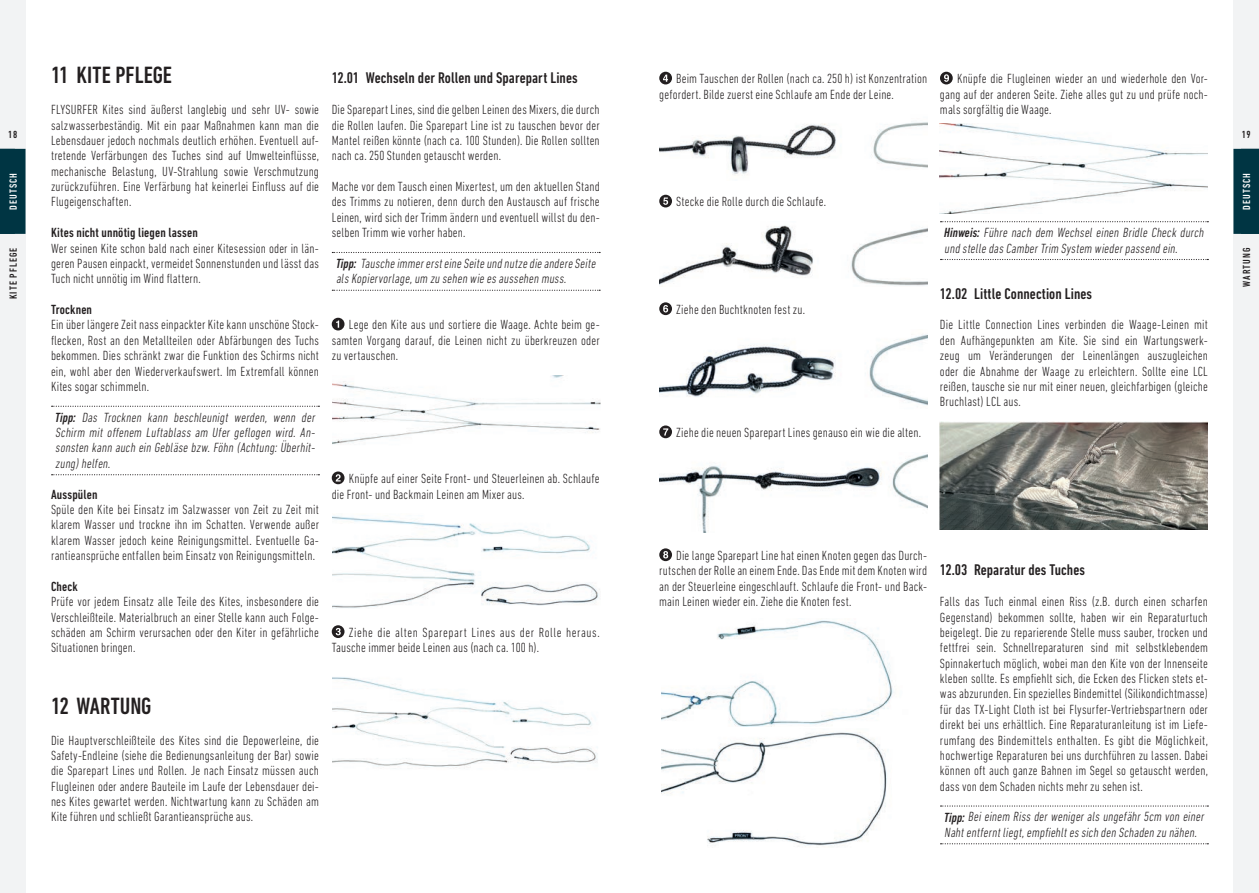
<style>
.page{position:relative;width:1259px;height:893px;background:#fff}
.page>*{position:absolute;margin:0;border:0;box-sizing:border-box;transform-origin:0 0}
.t1{font:500 condensed 24px "DIN Next LT Pro";letter-spacing:.005em;color:#231f20}
.t2{font:500 condensed 15.75px "DIN Next LT Pro";letter-spacing:.005em;color:#231f20}
.t3{font:300 condensed 13.5px/15.5px "DIN Next LT Pro";letter-spacing:.01em;color:#231f20;text-align:justify}
.t4{font:italic 300 condensed 13.5px/15.3px "DIN Next LT Pro";color:#231f20}
.t5{font:300 condensed 13.5px/15.5px "DIN Next LT Pro";letter-spacing:.035em;color:#231f20}
.t6{font:500 condensed 13.5px "DIN Next LT Pro";letter-spacing:.01em;color:#231f20}
.t7{font:500 condensed 10.5px "DIN Next LT Pro";letter-spacing:.09em;color:#231f20}
.t8{font:500 condensed 10.5px "DIN Next LT Pro";letter-spacing:.1em;color:#fff}
.s1{font-weight:500}
</style>
<div class="page">
<div style="left:0;top:0;width:26px;height:893px;background:#f2f3f4"></div>
<div style="left:1233px;top:0;width:26px;height:893px;background:#f2f3f4"></div>
<div style="left:1237px;top:153px;width:18px;height:77px;background:#003543"></div>
<div style="left:1233px;top:149px;width:26px;height:85px;border:8px solid #003543"></div>
<div style="left:4px;top:153px;width:18px;height:77px;background:#003543"></div>
<div style="left:0;top:149px;width:26px;height:85px;border:8px solid #003543"></div>
<svg style="left:52px;top:406px;width:267px;height:1px"></svg>
<svg style="left:52px;top:474px;width:267px;height:1px"></svg>
<svg style="left:332px;top:252px;width:268px;height:1px"></svg>
<svg style="left:332px;top:290px;width:268px;height:1px"></svg>
<svg style="left:940px;top:221px;width:268px;height:1px"></svg>
<svg style="left:940px;top:259px;width:268px;height:1px"></svg>
<svg style="left:940px;top:805px;width:268px;height:2px"></svg>
<svg style="left:940px;top:843px;width:268px;height:1px"></svg>
<svg style="left:659px;top:72px;width:13px;height:12px"></svg>
<svg style="left:659px;top:195px;width:13px;height:12px"></svg>
<svg style="left:659px;top:302px;width:13px;height:13px"></svg>
<svg style="left:659px;top:425px;width:13px;height:13px"></svg>
<img style="left:333px;top:376px;width:268px;height:68px">
<img style="left:940px;top:123px;width:268px;height:91px">
<svg style="left:332px;top:471px;width:12px;height:13px"></svg>
<svg style="left:332px;top:318px;width:12px;height:12px"></svg>
<svg style="left:332px;top:625px;width:12px;height:13px"></svg>
<img style="left:333px;top:677px;width:265px;height:91px">
<img style="left:659px;top:122px;width:268px;height:54px">
<img style="left:659px;top:225px;width:268px;height:61px">
<img style="left:659px;top:334px;width:268px;height:71px">
<img style="left:333px;top:516px;width:267px;height:92px">
<img style="left:661px;top:732px;width:226px;height:114px">
<img style="left:661px;top:620px;width:232px;height:106px">
<img style="left:659px;top:454px;width:268px;height:78px">
<svg style="left:940px;top:72px;width:12px;height:12px"></svg>
<svg style="left:659px;top:548px;width:13px;height:13px"></svg>
<img style="left:940px;top:422px;width:268px;height:107px">
<h1 class="t1" style="left:51px;top:62px;width:123px">11 KITE PFLEGE</h1>
<p class="t3" style="left:51px;top:102px;width:269px">FLYSURFER Kites sind äußerst langlebig und sehr UV- sowie salzwasserbeständig. Mit ein paar Maßnahmen kann man die Lebensdauer jedoch nochmals deutlich erhöhen. Eventuell auf&shy;tretende Verfärbungen des Tuches sind auf Umwelteinflüsse, mechanische Belastung, UV-Strahlung sowie Verschmutzung zurückzuführen. Eine Verfärbung hat keinerlei Einfluss auf die Flugeigenschaften.</p>
<p class="t6" style="left:51px;top:225px;width:148px">Kites nicht unnötig liegen lassen</p>
<p class="t3" style="left:51px;top:240px;width:269px">Wer seinen Kite schon bald nach einer Kitesession oder in län&shy;geren Pausen einpackt, vermeidet Sonnenstunden und lässt das Tuch nicht unnötig im Wind flattern.</p>
<p class="t6" style="left:51px;top:302px;width:43px">Trocknen</p>
<p class="t3" style="left:51px;top:317px;width:269px">Ein über längere Zeit nass einpackter Kite kann unschöne Stock&shy;flecken, Rost an den Metallteilen oder Abfärbungen des Tuchs bekommen. Dies schränkt zwar die Funktion des Schirms nicht ein, wohl aber den Wiederverkaufswert. Im Extremfall können Kites sogar schimmeln.</p>
<p class="t4" style="left:55px;top:409px;width:263px;text-align:justify"><span class="s1">Tipp:</span> Das Trocknen kann beschleunigt werden, wenn der Schirm mit offenem Luftablass am Ufer geflogen wird. An&shy;sonsten kann auch ein Gebläse bzw.Föhn (Achtung:Überhit&shy;zung)helfen.</p>
<p class="t6" style="left:51px;top:486px;width:48px">Ausspülen</p>
<p class="t3" style="left:51px;top:501px;width:269px">Spüle den Kite bei Einsatz im Salzwasser von Zeit zu Zeit mit klarem Wasser und trockne ihn im Schatten. Verwende außer klarem Wasser jedoch keine Reinigungsmittel. Eventuelle Ga&shy;rantieansprüche entfallen beim Einsatz von Reinigungsmitteln.</p>
<p class="t6" style="left:51px;top:579px;width:28px">Check</p>
<p class="t3" style="left:51px;top:594px;width:269px">Prüfe vor jedem Einsatz alle Teile des Kites, insbesondere die Verschleißteile. Materialbruch an einer Stelle kann auch Folge&shy;schäden am Schirm verursachen oder den Kiter in gefährliche Situationen bringen.</p>
<p class="t2" style="left:332px;top:69px;width:247px">12.01 Wechseln der Rollen und Sparepart Lines</p>
<p class="t3" style="left:332px;top:102px;width:269px">Die Sparepart Lines, sind die gelben Leinen des Mixers, die durch die Rollen laufen. Die Sparepart Line ist zu tauschen bevor der Mantel reißen könnte (nach ca. 100 Stunden). Die Rollen sollten nach ca. 250 Stunden getauscht werden.</p>
<p class="t3" style="left:332px;top:179px;width:269px">Mache vor dem Tausch einen Mixertest, um den aktuellen Stand des Trimms zu notieren, denn durch den Austausch auf frische Leinen, wird sich der Trimm ändern und eventuell willst du den&shy;selben Trimm wie vorher haben.</p>
<p class="t4" style="left:336px;top:255px;width:263px"><span class="s1">Tipp:</span> Tausche immerersteine Seite und nutze die andere Seite als Kopiervorlage,um zu sehen wie es aussehen muss.</p>
<p class="t3" style="left:332px;top:317px;width:269px;text-indent:17px">Lege den Kite aus und sortiere die Waage. Achte beim ge&shy;samten Vorgang darauf, die Leinen nicht zu überkreuzen oder zu vertauschen.</p>
<p class="t3" style="left:659px;top:71px;width:269px;text-indent:17px">Beim Tauschen der Rollen (nach ca. 250 h) ist Konzentration gefordert. Bilde zuerst eine Schlaufe am Ende der Leine.</p>
<p class="t3" style="left:940px;top:71px;width:269px;text-indent:17px">Knüpfe die Flugleinen wieder an und wiederhole den Vor&shy;gang auf der anderen Seite. Ziehe alles gut zu und prüfe noch&shy;mals sorgfältig die Waage.</p>
<p class="t7" style="left:8px;top:128px;width:10px">18</p>
<p class="t7" style="left:1241px;top:128px;width:10px">19</p>
<p class="t8" style="left:7px;top:210px;width:38px;rotate:-90deg">DEUTSCH</p>
<p class="t8" style="left:1240px;top:210px;width:38px;rotate:-90deg">DEUTSCH</p>
<p class="t3" style="left:676px;top:194px;width:151px">Stecke die Rolle durch die Schlaufe.</p>
<p class="t4" style="left:944px;top:225px;width:263px"><span class="s1">Hin weis:</span> Führe nach dem Wechsel einen Bridle Check durch und stelle das CamberTrim System wiederpassend ein.</p>
<p class="t2" style="left:940px;top:284px;width:154px">12.02 Little Connection Lines</p>
<p class="t3" style="left:940px;top:317px;width:269px">Die Little Connection Lines verbinden die Waage-Leinen mit den Aufhängepunkten am Kite. Sie sind ein Wartungswerk&shy;zeug um Veränderungen der Leinenlängen auszugleichen oder die Abnahme der Waage zu erleichtern. Sollte eine LCL reißen, tausche sie nur mit einer neuen, gleichfarbigen (gleiche Bruchlast) LCL aus.</p>
<p class="t7" style="left:7px;top:299px;width:52px;rotate:-90deg">Kite Pflege</p>
<p class="t7" style="left:1240px;top:287px;width:40px;rotate:-90deg">Wartung</p>
<p class="t3" style="left:676px;top:302px;width:130px">Ziehe den Buchtknoten fest zu.</p>
<p class="t3" style="left:676px;top:425px;width:246px">Ziehe die neuen Sparepart Lines genauso ein wie die alten.</p>
<p class="t3" style="left:332px;top:471px;width:269px;text-indent:17px">Knüpfe auf einer Seite Front- und Steuerleinen ab. Schlaufe die Front- und Backmain Leinen am Mixer aus.</p>
<p class="t3" style="left:659px;top:548px;width:269px;text-indent:17px">Die lange Sparepart Line hat einen Knoten gegen das Durch&shy;rutschen der Rolle an einem Ende. Das Ende mit dem Knoten wird an der Steuerleine eingeschlauft. Schlaufe die Front- und Back&shy;main Leinen wieder ein. Ziehe die Knoten fest.</p>
<p class="t2" style="left:940px;top:561px;width:146px">12.03 Reparatur des Tuches</p>
<p class="t3" style="left:940px;top:594px;width:269px">Falls das Tuch einmal einen Riss (z.B. durch einen scharfen Gegenstand) bekommen sollte, haben wir ein Reparaturtuch beigelegt. Die zu reparierende Stelle muss sauber, trocken und fettfrei sein. Schnellreparaturen sind mit selbstklebendem Spinnakertuch möglich, wobei man den Kite von der Innenseite kleben sollte. Es empfiehlt sich, die Ecken des Flicken stets et&shy;was abzurunden. Ein spezielles Bindemittel (Silikondichtmasse) für das TX-Light Cloth ist bei Flysurfer-Vertriebspartnern oder direkt bei uns erhältlich. Eine Reparaturanleitung ist im Liefe&shy;rumfang des Bindemittels enthalten. Es gibt die Möglichkeit, hochwertige Reparaturen bei uns durchführen zu lassen. Dabei können oft auch ganze Bahnen im Segel so getauscht werden, dass von dem Schaden nichts mehr zu sehen ist.</p>
<p class="t4" style="left:944px;top:809px;width:263px"><span class="s1">Tipp:</span> Bei einem Riss der weniger als ungefähr 5cm von einer<br>Nahtentferntliegt,empfiehltes sich den Schaden zu nähen.</p>
<p class="t5" style="left:332px;top:625px;width:269px;text-indent:17px">Ziehe die alten Sparepart Lines aus der Rolle heraus.<br>Tausche immer beide Leinen aus (nach ca. 100 h).</p>
<h1 class="t1" style="left:51px;top:692px;width:100px">12 WARTUNG</h1>
<p class="t3" style="left:51px;top:732px;width:269px">Die Hauptverschleißteile des Kites sind die Depowerleine, die Safety-Endleine (siehe die Bedienungsanleitung der Bar) sowie die Sparepart Lines und Rollen. Je nach Einsatz müssen auch Flugleinen oder andere Bauteile im Laufe der Lebensdauer dei&shy;nes Kites gewartet werden. Nichtwartung kann zu Schäden am Kite führen und schließt Garantieansprüche aus.</p>
</div>
